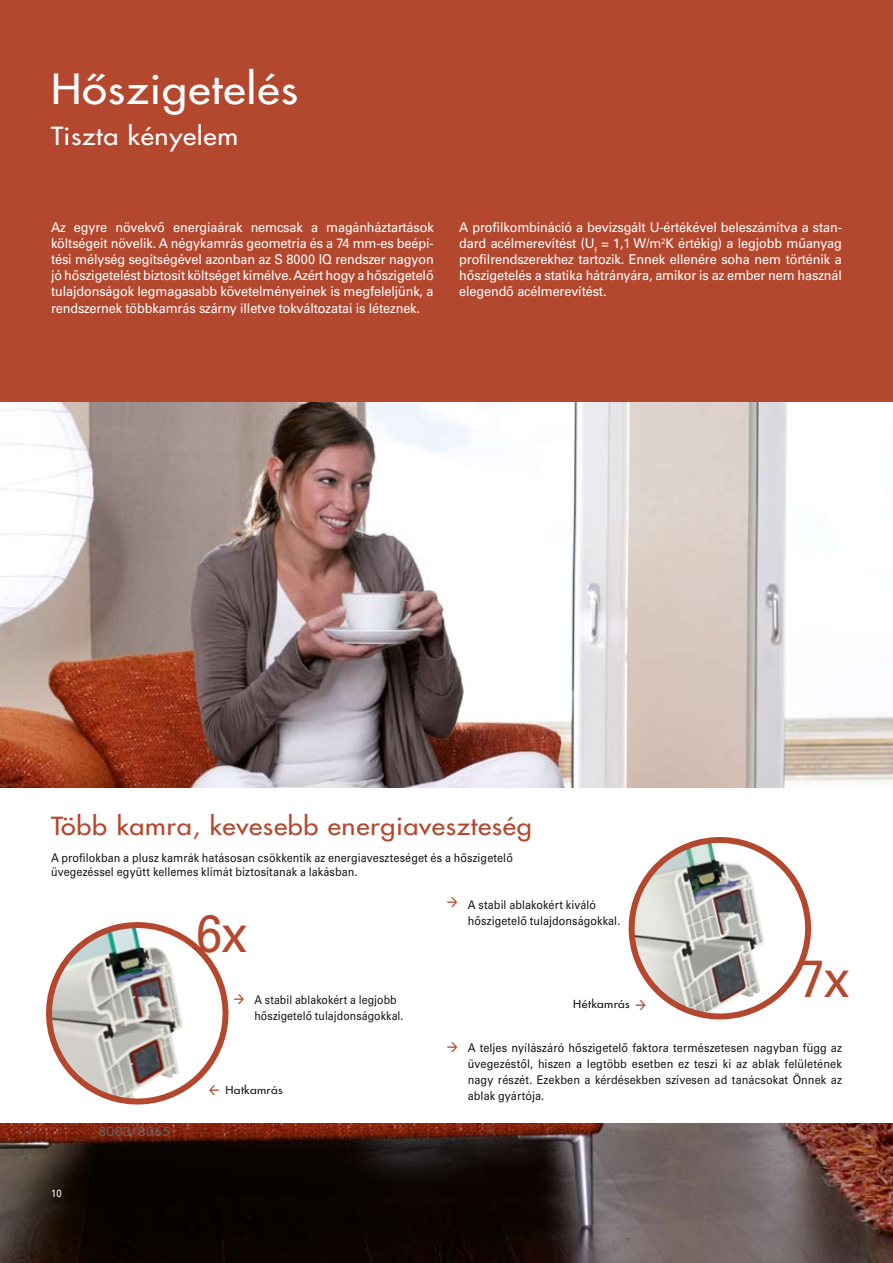
<style>
.page{position:relative;width:893px;height:1263px;background:#fff}
.page>*{position:absolute;margin:0;border:0;box-sizing:border-box;transform-origin:0 0}
.t1{font:500 52.5px "Univers CE";color:#b4482f;scale:.9 1}
.t2{font:500 40.5px "Futura CE";letter-spacing:.025em;color:#fff;scale:1.11 1}
.t3{font:500 24.3px "Futura CE";letter-spacing:.025em;color:#b4482f;scale:1.11 1}
.t4{font:500 24.3px "Futura CE";letter-spacing:.025em;color:#fff;scale:1.11 1}
.t5{font:500 13.5px/16px "Univers CE";letter-spacing:-.01em;color:#fff;text-align:justify;scale:.94 1}
.t6{font:500 12.15px "Futura CE";letter-spacing:.025em;color:#636262;scale:1.11 1}
.t7{font:500 12px/16px "Univers CE";letter-spacing:.01em;color:#181716;text-align:justify;scale:.91 1}
.t8{font:500 12px/13.5px "Univers CE";letter-spacing:.01em;color:#181716;scale:.9 1}
.t9{font:500 12px/16px "Univers CE";letter-spacing:.01em;color:#181716;scale:.88 1}
.t10{font:500 10.8px "Futura CE";letter-spacing:.03em;color:#181716;scale:1.11 1}
.t11{font:500 10.5px "Univers CE";color:#fff;scale:.9 1}
.s1{color:#b4482f}
</style>
<div class="page">
<div style="left:0;top:0;width:893px;height:403px;background:#b4482f"></div>
<img style="left:0;top:403px;width:893px;height:860px">
<div style="left:0;top:788px;width:893px;height:335px;background:#fff"></div>
<svg style="left:628px;top:837px;width:184px;height:183px"></svg>
<svg style="left:46px;top:922px;width:183px;height:183px"></svg>
<h2 class="t2" style="left:51px;top:60px;width:224px">Hőszigetelés</h2>
<h3 class="t4" style="left:51px;top:119px;width:170px">Tiszta kényelem</h3>
<p class="t5" style="left:51px;top:220px;width:409px">Az egyre növekvő energiaárak nemcsak a magánháztartások költségeit növelik. A négykamrás geometria és a 74 mm-es beépí&shy;tési mélység segítségével azonban az S 8000 IQ rendszer nagyon jó hőszigetelést biztosít költséget kímélve. Azért hogy a hőszigetelő tulajdonságok legmagasabb követelményeinek is megfeleljünk, a rendszernek többkamrás szárny illetve tokváltozatai is léteznek.</p>
<p class="t5" style="left:459px;top:220px;width:409px">A profilkombináció a bevizsgált U-értékével beleszámítva a stan&shy;dard acélmerevítést (U<sub>f</sub> = 1,1 W/m<sup>2</sup>K értékig) a legjobb műanyag profilrendszerekhez tartozik. Ennek ellenére soha nem történik a hőszigetelés a statika hátrányára, amikor is az ember nem használ elegendő acélmerevítést.</p>
<h3 class="t3" style="left:51px;top:809px;width:435px">Több kamra, kevesebb energiaveszteség</h3>
<p class="t8" style="left:51px;top:852px;width:515px">A profilokban a plusz kamrák hatásosan csökkentik az energiaveszteséget és a hőszigetelő üvegezéssel együtt kellemes klímát biztosítanak a lakásban.</p>
<p class="t11" style="left:51px;top:1187px;width:13px">10</p>
<p class="t6" style="left:98px;top:1122px;width:66px">8003/8065</p>
<h1 class="t1" style="left:196px;top:903px;width:59px">6x</h1>
<p class="t9" style="left:254px;top:992px;width:171px;text-indent:-21px"><span class="s1">→</span> A stabil ablakokért a legjobb hőszigetelő tulajdonságokkal.</p>
<p class="t10" style="left:225px;top:1082px;width:53px">Hatkamrás</p>
<p class="t8" style="left:468px;top:897px;width:171px;line-height:16px;text-indent:-21px"><span class="s1">→</span> A stabil ablakokért kiváló hőszigetelő tulajdonságokkal.</p>
<p class="t10" style="left:573px;top:996px;width:68px">Hétkamrás <span class="s1">→</span></p>
<h1 class="t1" style="left:799px;top:948px;width:58px">7x</h1>
<p class="t7" style="left:468px;top:1040px;width:413px;text-indent:-21px"><span class="s1">→</span> A teljes nyílászáró hőszigetelő faktora természetesen nagyban függ az üvegezéstől, hiszen a legtöbb esetben ez teszi ki az ablak felületének nagy részét. Ezekben a kérdésekben szívesen ad tanácsokat Önnek az ablak gyártója.</p>
</div>
